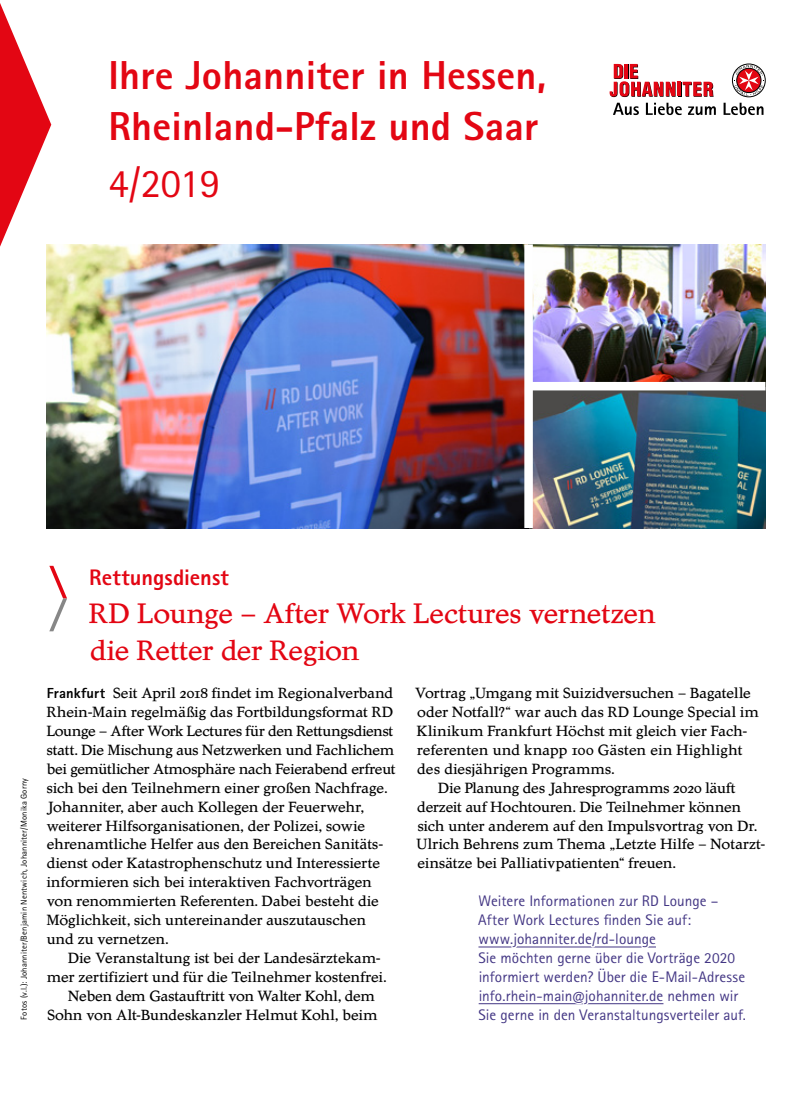
<style>
.page{position:relative;width:808px;height:1106px;background:#fff}
.page>*{position:absolute;margin:0;border:0;box-sizing:border-box;transform-origin:0 0}
.t1{font:800 40.5px/51px "Rotis Sans Serif W1 G";letter-spacing:.005em;color:#e30613}
.t2{font:40.5px "Rotis Sans Serif W1 G";color:#e30613}
.t3{font:30px/37.8px "Diethelm AR";letter-spacing:-.005em;color:#e30613}
.t4{font:800 22.5px "Rotis Sans Serif W1 G";letter-spacing:.005em;color:#e30613}
.t5{font:15.75px/18.9px "Diethelm AR";color:#000}
.t6{font:15.3px/18.9px "Rotis Sans Serif W1 G";letter-spacing:.005em;color:#433684}
.t7{font:8.55px "Rotis Sans Serif W1 G";letter-spacing:.02em;color:#000}
.s1{font-family:"Rotis Sans Serif W1 G";font-weight:800;font-size:14.55px}
</style>
<div class="page">
<svg style="left:0;top:3px;width:51px;height:274px"></svg>
<hr style="left:678px;top:82px;width:3px;height:15px;background:#000">
<hr style="left:677px;top:82px;width:4px;height:14px;background:#e30613">
<svg style="left:683px;top:82px;width:31px;height:15px"></svg>
<svg style="left:610px;top:64px;width:65px;height:33px"></svg>
<svg style="left:613px;top:103px;width:26px;height:12px"></svg>
<svg style="left:646px;top:103px;width:36px;height:12px"></svg>
<svg style="left:688px;top:106px;width:28px;height:9px"></svg>
<svg style="left:723px;top:103px;width:40px;height:12px"></svg>
<div style="left:732px;top:64px;width:33px;height:33px;border:1px solid #000;border-radius:50%"></div>
<svg style="left:734px;top:65px;width:30px;height:31px"></svg>
<svg style="left:478px;top:946px;width:178px;height:2px"></svg>
<svg style="left:478px;top:1003px;width:186px;height:2px"></svg>
<svg style="left:49px;top:566px;width:18px;height:65px"></svg>
<img style="left:47px;top:244px;width:718px;height:284px">
<div style="left:524px;top:244px;width:9px;height:284px;background:#fff"></div>
<div style="left:527px;top:382px;width:238px;height:8px;background:#fff"></div>
<h1 class="t1" style="left:108px;top:50px;width:439px">Ihre Johanniter in Hessen,<br>Rheinland-Pfalz und Saar</h1>
<h1 class="t2" style="left:108px;top:159px;width:113px">4/2019</h1>
<p class="t7" style="left:19px;top:1019px;width:243px;rotate:-90deg">Fotos (v.l.): Johanniter/Benjamin Nentwich, Johanniter/Monika Gorny</p>
<h3 class="t4" style="left:89px;top:563px;width:141px">Rettungsdienst</h3>
<h2 class="t3" style="left:89px;top:595px;width:568px">RD Lounge – After Work Lectures vernetzen die Retter der Region</h2>
<p class="t5" style="left:47px;top:684px;width:350px"><span class="s1">Frankfurt</span> Seit April 2018 findet im Regionalverband Rhein-Main regelmäßig das Fortbildungsformat RD Lounge – After Work Lectures für den Rettungsdienst statt. Die Mischung aus Netzwerken und Fachlichem bei gemütlicher Atmosphäre nach Feierabend erfreut sich bei den Teilnehmern einer großen Nachfrage.<br>Johanniter, aber auch Kollegen der Feuerwehr, weiterer Hilfsorganisationen, der Polizei, sowie ehrenamtliche Helfer aus den Bereichen Sanitäts&shy;dienst oder Katastrophenschutz und Interessierte informieren sich bei interaktiven Fachvorträgen von renommierten Referenten. Dabei besteht die Möglichkeit, sich untereinander auszutauschen und zu vernetzen.</p>
<p class="t5" style="left:68px;top:948px;width:314px">Die Veranstaltung ist bei der Landesärztekam-</p>
<p class="t5" style="left:47px;top:967px;width:341px">mer zertifiziert und für die Teilnehmer kostenfrei.</p>
<p class="t5" style="left:68px;top:986px;width:308px">Neben dem Gastauftritt von Walter Kohl, dem</p>
<p class="t5" style="left:47px;top:1005px;width:332px">Sohn von Alt-Bundeskanzler Helmut Kohl, beim</p>
<p class="t5" style="left:415px;top:684px;width:345px">Vortrag „Umgang mit Suizidversuchen – Bagatelle oder Notfall?“ war auch das RD Lounge Special im Klinikum Frankfurt Höchst mit gleich vier Fach&shy;referenten und knapp 100 Gästen ein Highlight des diesjährigen Programms.</p>
<p class="t5" style="left:417px;top:778px;width:349px;text-indent:22px">Die Planung des Jahresprogramms 2020 läuft derzeit auf Hochtouren. Die Teilnehmer können sich unter anderem auf den Impulsvortrag von Dr.<br>Ulrich Behrens zum Thema „Letzte Hilfe – Notarzt&shy;einsätze bei Palliativpatienten“ freuen.</p>
<p class="t6" style="left:478px;top:891px;width:269px">Weitere Informationen zur RD Lounge – After Work Lectures finden Sie auf: www.johanniter.de/rd-lounge<br>Sie möchten gerne über die Vorträge 2020 informiert werden? Über die E-Mail-Adresse info.rhein-main@johanniter.de nehmen wir Sie gerne in den Veranstaltungsverteiler auf.</p>
</div>
